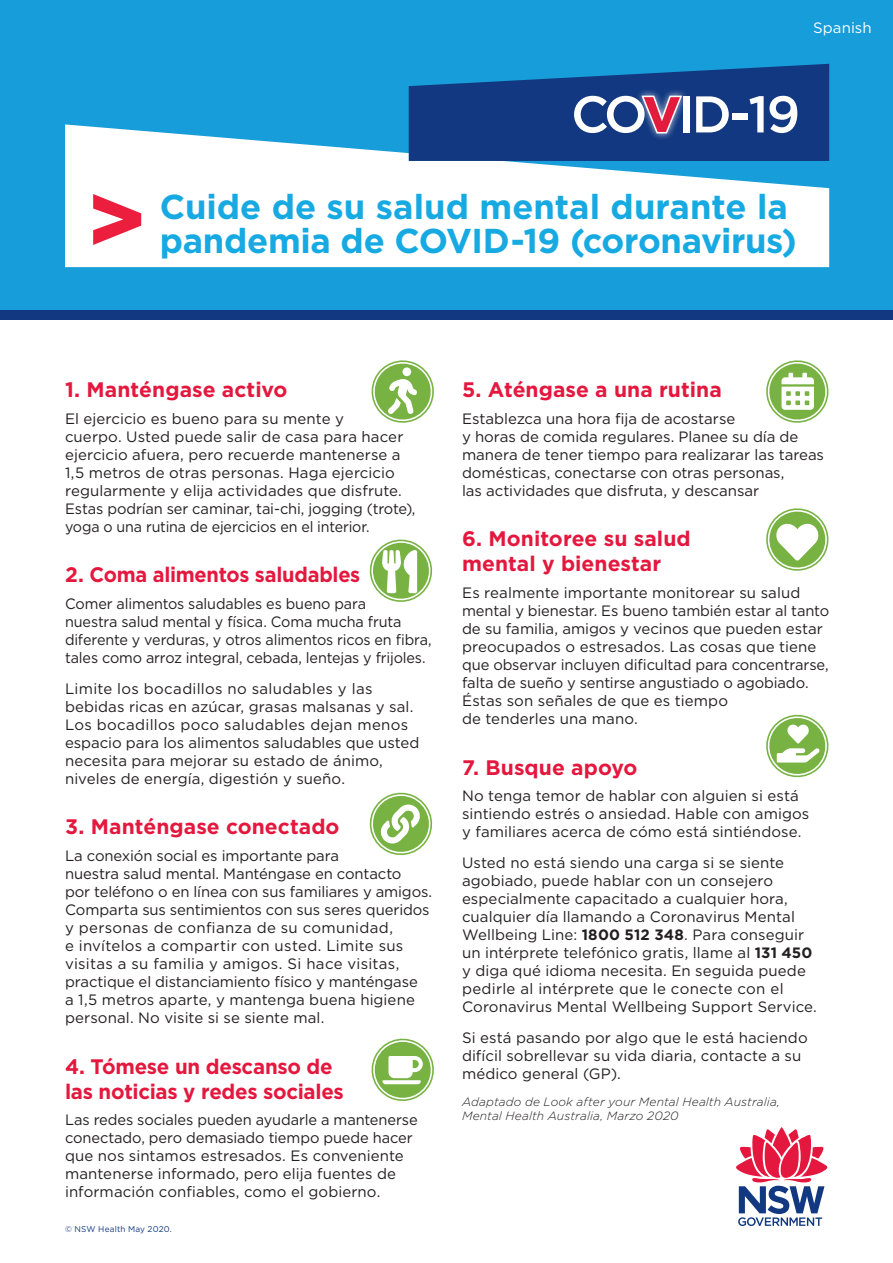
<style>
.page{position:relative;width:893px;height:1263px;background:#fff}
.page>*{position:absolute;margin:0;border:0;box-sizing:border-box;transform-origin:0 0}
.t1{font:700 34.5px/34.5px "Gotham";letter-spacing:-.005em;color:#17a9e1}
.t2{font:700 21px/25.2px "Gotham";color:#e4183e}
.t3{font:15px/18px "Gotham";color:#231f20}
.t4{font:15px/18px "Gotham";color:#231f20;scale:.96 1}
.t5{font:15px "Gotham";letter-spacing:.005em;color:#fff}
.t6{font:italic 300 12px/14.4px "Gotham";letter-spacing:.01em;color:#231f20}
.t7{font:8.4px "Gotham";letter-spacing:.025em;color:#113880}
.s1{font-weight:700}
</style>
<div class="page">
<div style="left:0;top:0;width:893px;height:315px;background:#179dd9"></div>
<svg style="left:736px;top:1127px;width:92px;height:99px"></svg>
<div style="left:0;top:311px;width:893px;height:9px;background:#113880"></div>
<svg style="left:65px;top:124px;width:764px;height:143px;background:#e6f4fb"></svg>
<svg style="left:409px;top:64px;width:420px;height:97px;background:#285494"></svg>
<svg style="left:93px;top:194px;width:48px;height:51px;background:#f591a0"></svg>
<svg style="left:371px;top:360px;width:63px;height:63px"></svg>
<svg style="left:369px;top:792px;width:64px;height:63px"></svg>
<svg style="left:371px;top:1038px;width:63px;height:63px"></svg>
<svg style="left:766px;top:360px;width:63px;height:63px"></svg>
<svg style="left:766px;top:508px;width:63px;height:63px"></svg>
<svg style="left:766px;top:714px;width:63px;height:64px"></svg>
<svg style="left:369px;top:539px;width:64px;height:63px"></svg>
<p class="t5" style="left:813px;top:18px;width:60px">Spanish</p>
<h1 class="t1" style="left:160px;top:189px;width:638px">Cuide de su salud mental durante la pandemia de COVID-19 (coronavirus)</h1>
<h2 class="t2" style="left:65px;top:377px;width:224px">1. Manténgase activo</h2>
<p class="t3" style="left:65px;top:409px;width:352px">El ejercicio es bueno para su mente y<br>cuerpo. Usted puede salir de casa para hacer ejercicio afuera, pero recuerde mantenerse a 1,5 metros de otras personas. Haga ejercicio regularmente y elija actividades que disfrute.<br>Estas podrían ser caminar, tai-chi, jogging (trote), yoga o una rutina de ejercicios en el interior.</p>
<h2 class="t2" style="left:65px;top:562px;width:297px">2. Coma alimentos saludables</h2>
<p class="t4" style="left:65px;top:594px;width:384px">Comer alimentos saludables es bueno para<br>nuestra salud mental y física. Coma mucha fruta diferente y verduras, y otros alimentos ricos en fibra, tales como arroz integral, cebada, lentejas y frijoles.</p>
<p class="t3" style="left:65px;top:679px;width:356px">Limite los bocadillos no saludables y las bebidas ricas en azúcar, grasas malsanas y sal.<br>Los bocadillos poco saludables dejan menos espacio para los alimentos saludables que usted necesita para mejorar su estado de ánimo, niveles de energía, digestión y sueño.</p>
<h2 class="t2" style="left:65px;top:814px;width:276px">3. Manténgase conectado</h2>
<p class="t3" style="left:65px;top:846px;width:369px">La conexión social es importante para<br>nuestra salud mental. Manténgase en contacto<br>por teléfono o en línea con sus familiares y amigos.<br>Comparta sus sentimientos con sus seres queridos y personas de confianza de su comunidad,<br>e invítelos a compartir con usted. Limite sus visitas a su familia y amigos. Si hace visitas, practique el distanciamiento físico y manténgase<br>a 1,5 metros aparte, y mantenga buena higiene personal. No visite si se siente mal.</p>
<h2 class="t2" style="left:65px;top:1053px;width:280px">4. Tómese un descanso de las noticias y redes sociales</h2>
<p class="t3" style="left:65px;top:1110px;width:354px">Las redes sociales pueden ayudarle a mantenerse conectado, pero demasiado tiempo puede hacer que nos sintamos estresados. Es conveniente mantenerse informado, pero elija fuentes de información confiables, como el gobierno.</p>
<p class="t7" style="left:65px;top:1223px;width:108px">© NSW Health May 2020.</p>
<h2 class="t2" style="left:462px;top:377px;width:261px">5. Aténgase a una rutina</h2>
<p class="t3" style="left:462px;top:409px;width:364px">Establezca una hora fija de acostarse<br>y horas de comida regulares. Planee su día de manera de tener tiempo para realizarar las tareas domésticas, conectarse con otras personas,<br>las actividades que disfruta, y descansar</p>
<h2 class="t2" style="left:462px;top:526px;width:230px">6. Monitoree su salud mental y bienestar</h2>
<p class="t3" style="left:462px;top:583px;width:369px">Es realmente importante monitorear su salud mental y bienestar. Es bueno también estar al tanto de su familia, amigos y vecinos que pueden estar preocupados o estresados. Las cosas que tiene que observar incluyen dificultad para concentrarse, falta de sueño y sentirse angustiado o agobiado.<br>Éstas son señales de que es tiempo<br>de tenderles una mano.</p>
<h2 class="t2" style="left:462px;top:754px;width:177px">7. Busque apoyo</h2>
<p class="t3" style="left:462px;top:786px;width:349px">No tenga temor de hablar con alguien si está sintiendo estrés o ansiedad. Hable con amigos y familiares acerca de cómo está sintiéndose.</p>
<p class="t3" style="left:462px;top:853px;width:356px">Usted no está siendo una carga si se siente agobiado, puede hablar con un consejero especialmente capacitado a cualquier hora, cualquier día llamando a Coronavirus Mental Wellbeing Line: <span class="s1">1800 512 348</span>. Para conseguir un intérprete telefónico gratis, llame al <span class="s1">131 450 </span>y diga qué idioma necesita. En seguida puede pedirle al intérprete que le conecte con el Coronavirus Mental Wellbeing Support Service.</p>
<p class="t3" style="left:462px;top:1028px;width:347px">Si está pasando por algo que le está haciendo difícil sobrellevar su vida diaria, contacte a su médico general (GP).</p>
<p class="t6" style="left:462px;top:1094px;width:319px">Adaptado de Look after your Mental Health Australia,<br>Mental Health Australia, Marzo 2020</p>
</div>
